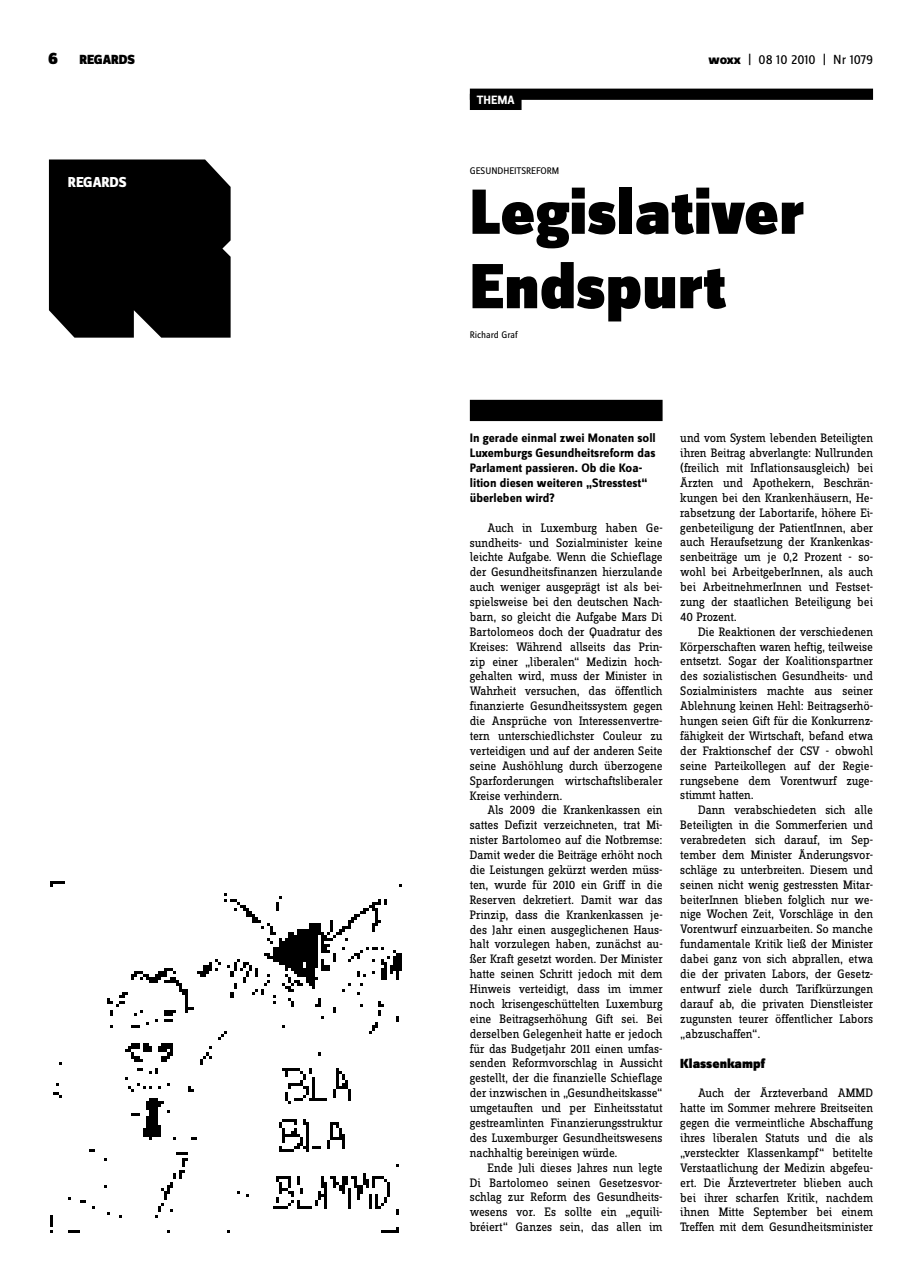
<style>
.page{position:relative;width:922px;height:1276px;background:#fff}
.page>*{position:absolute;margin:0;border:0;box-sizing:border-box;transform-origin:0 0}
.t1{font:900 66.25px/74.4px "Zine Sans Dis";color:#000}
.t2{font:800 15px "Zine Sans Dis";letter-spacing:-.01em;color:#fff}
.t3{font:900 13.75px "Zine Sans Dis";letter-spacing:-.005em;color:#000}
.t4{font:13.75px "Zine Sans Dis";color:#000}
.t5{font:12.75px/14.9px "Zine Slab Dis";letter-spacing:-.01em;color:#000;text-align:justify}
.t6{font:700 12.75px/14.9px "Zine Sans Dis";color:#000}
.t7{font:700 12.5px "Zine Sans Dis";color:#fff}
.t8{font:10px "Zine Sans Dis";color:#000}
.s1{font-size:17.5px}
.s2{font-weight:800}
</style>
<div class="page">
<div style="left:469px;top:89px;width:403px;height:11px;background:#000"></div>
<img style="left:50px;top:881px;width:352px;height:352px">
<div style="left:469px;top:400px;width:193px;height:21px;background:#000"></div>
<div style="left:49px;top:159px;width:181px;height:179px;background:#000"></div>
<div style="left:469px;top:94px;width:52px;height:16px;background:#000"></div>
<p class="t3" style="left:48px;top:53px;width:88px"><span class="s1">6</span> REGARDS</p>
<p class="t4" style="left:708px;top:53px;width:166px"><span class="s2">woxx</span> | 08 10 2010 | Nr 1079</p>
<p class="t2" style="left:68px;top:174px;width:60px">REGARDS</p>
<p class="t7" style="left:477px;top:93px;width:39px">THEMA</p>
<p class="t8" style="left:469px;top:166px;width:91px">GESUNDHEITSREFORM</p>
<h1 class="t1" style="left:469px;top:179px;width:335px">Legislativer<br>Endspurt</h1>
<p class="t8" style="left:469px;top:329px;width:49px">Richard Graf</p>
<p class="t6" style="left:469px;top:431px;width:187px">In gerade einmal zwei Monaten soll<br>Luxemburgs Gesundheitsreform das<br>Parlament passieren. Ob die Koa&shy;lition diesen weiteren „Stresstest“ überleben wird?</p>
<p class="t5" style="left:469px;top:521px;width:194px;text-indent:18px">Auch in Luxemburg haben Ge&shy;sundheits- und Sozialminister keine leichte Aufgabe. Wenn die Schieflage der Gesundheitsfinanzen hierzulande auch weniger ausgeprägt ist als bei&shy;spielsweise bei den deutschen Nach&shy;barn, so gleicht die Aufgabe Mars Di Bartolomeos doch der Quadratur des Kreises: Während allseits das Prin&shy;zip einer „liberalen“ Medizin hoch&shy;gehalten wird, muss der Minister in Wahrheit versuchen, das öffentlich finanzierte Gesundheitssystem gegen die Ansprüche von Interessenvertre&shy;tern unterschiedlichster Couleur zu verteidigen und auf der anderen Seite seine Aushöhlung durch überzogene Sparforderungen wirtschaftsliberaler Kreise verhindern.</p>
<p class="t5" style="left:469px;top:803px;width:194px;text-indent:18px">Als 2009 die Krankenkassen ein sattes Defizit verzeichneten, trat Mi&shy;nister Bartolomeo auf die Notbremse:<br>Damit weder die Beiträge erhöht noch die Leistungen gekürzt werden müss&shy;ten, wurde für 2010 ein Griff in die Reserven dekretiert. Damit war das Prinzip, dass die Krankenkassen je&shy;des Jahr einen ausgeglichenen Haus&shy;halt vorzulegen haben, zunächst au&shy;ßer Kraft gesetzt worden. Der Minister hatte seinen Schritt jedoch mit dem Hinweis verteidigt, dass im immer noch krisengeschüttelten Luxemburg eine Beitragserhöhung Gift sei. Bei derselben Gelegenheit hatte er jedoch für das Budgetjahr 2011 einen umfas&shy;senden Reformvorschlag in Aussicht gestellt, der die finanzielle Schieflage der inzwischen in „Gesundheitskasse“ umgetauften und per Einheitsstatut gestreamlinten Finanzierungsstruktur des Luxemburger Gesundheitswesens nachhaltig bereinigen würde.</p>
<p class="t5" style="left:469px;top:1160px;width:194px;text-indent:18px">Ende Juli dieses Jahres nun legte Di Bartolomeo seinen Gesetzesvor&shy;schlag zur Reform des Gesundheits&shy;wesens vor. Es sollte ein „equili&shy;bréiert“ Ganzes sein, das allen im</p>
<p class="t5" style="left:680px;top:431px;width:194px">und vom System lebenden Beteiligten ihren Beitrag abverlangte: Nullrunden (freilich mit Inflationsausgleich) bei Ärzten und Apothekern, Beschrän&shy;kungen bei den Krankenhäusern, He&shy;rabsetzung der Labortarife, höhere Ei&shy;genbeteiligung der PatientInnen, aber auch Heraufsetzung der Krankenkas&shy;senbeiträge um je 0,2 Prozent - so&shy;wohl bei ArbeitgeberInnen, als auch bei ArbeitnehmerInnen und Festset&shy;zung der staatlichen Beteiligung bei 40 Prozent.</p>
<p class="t5" style="left:680px;top:625px;width:194px;text-indent:18px">Die Reaktionen der verschiedenen Körperschaften waren heftig, teilweise entsetzt. Sogar der Koalitionspartner des sozialistischen Gesundheits- und Sozialministers machte aus seiner Ablehnung keinen Hehl: Beitragserhö&shy;hungen seien Gift für die Konkurrenz&shy;fähigkeit der Wirtschaft, befand etwa der Fraktionschef der CSV - obwohl seine Parteikollegen auf der Regie&shy;rungsebene dem Vorentwurf zuge&shy;stimmt hatten.</p>
<p class="t5" style="left:680px;top:803px;width:194px;text-indent:18px">Dann verabschiedeten sich alle Beteiligten in die Sommerferien und verabredeten sich darauf, im Sep&shy;tember dem Minister Änderungsvor&shy;schläge zu unterbreiten. Diesem und seinen nicht wenig gestressten Mitar&shy;beiterInnen blieben folglich nur we&shy;nige Wochen Zeit, Vorschläge in den Vorentwurf einzuarbeiten. So manche fundamentale Kritik ließ der Minister dabei ganz von sich abprallen, etwa die der privaten Labors, der Gesetz&shy;entwurf ziele durch Tarifkürzungen darauf ab, die privaten Dienstleister zugunsten teurer öffentlicher Labors „abzuschaffen“.</p>
<p class="t3" style="left:680px;top:1055px;width:86px">Klassenkampf</p>
<p class="t5" style="left:680px;top:1086px;width:194px;text-indent:18px">Auch der Ärzteverband AMMD hatte im Sommer mehrere Breitseiten gegen die vermeintliche Abschaffung ihres liberalen Statuts und die als „versteckter Klassenkampf“ betitelte Verstaatlichung der Medizin abgefeu&shy;ert. Die Ärztevertreter blieben auch bei ihrer scharfen Kritik, nachdem ihnen Mitte September bei einem Treffen mit dem Gesundheitsminister</p>
</div>
